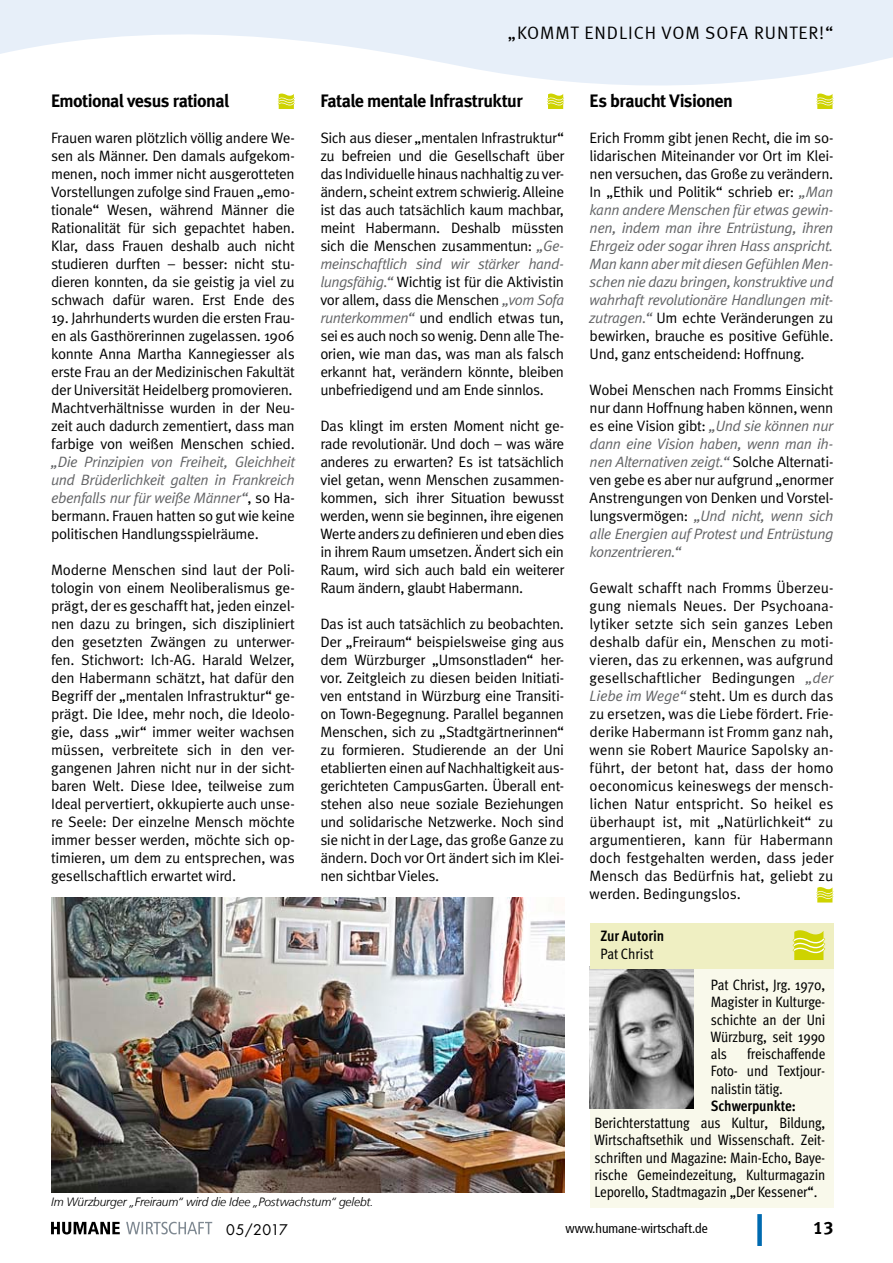
<style>
.page{position:relative;width:893px;height:1263px;background:#fff}
.page>*{position:absolute;margin:0;border:0;box-sizing:border-box;transform-origin:0 0}
.t1{font:700 18px "Meta";letter-spacing:-.03em;color:#000}
.t2{font:18px "Meta Normal LF";letter-spacing:.05em;color:#000}
.t3{font:18px "Meta Bold LF";color:#000}
.t4{font:15px/18px "Meta Normal";letter-spacing:-.025em;color:#000;text-align:justify}
.t5{font:15px/17.2px "Meta Cond";letter-spacing:-.01em;color:#000;text-align:justify}
.t6{font:italic 15px/18px "Meta Normal";letter-spacing:-.025em;color:#636466;text-align:justify}
.t7{font:700 15px "Meta Cond";letter-spacing:-.01em;color:#000}
.t8{font:14.25px "Futura";letter-spacing:.01em;color:#000}
.t9{font:condensed 13.5px "Frutiger 57";color:#000}
.t10{font:italic 300 12px "Frutiger LT";letter-spacing:-.01em;color:#000}
.s1{font-style:normal;color:#000}
.s2{font-style:italic;color:#636466}
</style>
<div class="page">
<div style="left:757px;top:1214px;width:5px;height:32px;background:#006ab0"></div>
<svg style="left:51px;top:1222px;width:69px;height:12px"></svg>
<svg style="left:126px;top:1222px;width:86px;height:12px"></svg>
<svg style="left:278px;top:94px;width:17px;height:15px"></svg>
<div style="left:590px;top:968px;width:243px;height:239px;background:#f9f9eb"></div>
<img style="left:590px;top:968px;width:104px;height:141px">
<div style="left:590px;top:923px;width:243px;height:45px;background:#efefc2"></div>
<svg style="left:792px;top:930px;width:33px;height:30px"></svg>
<svg style="left:547px;top:94px;width:17px;height:15px"></svg>
<svg style="left:816px;top:94px;width:17px;height:15px"></svg>
<svg style="left:816px;top:887px;width:17px;height:15px"></svg>
<img style="left:51px;top:898px;width:513px;height:294px">
<svg style="left:0;top:0;width:893px;height:94px;fill:#e7eff9"></svg>
<p class="t1" style="left:51px;top:90px;width:180px">Emotional vesus rational</p>
<p class="t4" style="left:51px;top:129px;width:245px">Frauen waren plötzlich völlig andere We&shy;sen als Männer. Den damals aufgekom&shy;menen, noch immer nicht ausgerotteten Vorstellungen zufolge sind Frauen „emo&shy;tionale“ Wesen, während Männer die Rationalität für sich gepachtet haben.<br>Klar, dass Frauen deshalb auch nicht studieren durften – besser: nicht stu&shy;dieren konnten, da sie geistig ja viel zu schwach dafür waren. Erst Ende des</p>
<p class="t4" style="left:51px;top:309px;width:245px;text-align:left">19. Jahrhunderts wurden die ersten Frau&shy;en als Gasthörerinnen zugelassen. 1906 konnte Anna Martha Kannegiesser als erste Frau an der Medizinischen Fakultät der Universität Heidelberg promovieren.<br>Machtverhältnisse wurden in der Neu&shy;zeit auch dadurch zementiert, dass man farbige von weißen Menschen schied.</p>
<p class="t6" style="left:51px;top:453px;width:245px">„Die Prinzipien von Freiheit, Gleichheit und Brüderlichkeit galten in Frankreich ebenfalls nur für weiße Männer“<span class="s1">, so Ha&shy;bermann. Frauen hatten so gut wie keine politischen Handlungsspielräume.</span></p>
<p class="t4" style="left:51px;top:561px;width:245px">Moderne Menschen sind laut der Poli&shy;tologin von einem Neoliberalismus ge&shy;prägt, der es geschafft hat, jeden einzel&shy;nen dazu zu bringen, sich diszipliniert den gesetzten Zwängen zu unterwer&shy;fen. Stichwort: Ich-AG. Harald Welzer, den Habermann schätzt, hat dafür den Begriff der „mentalen Infrastruktur“ ge&shy;prägt. Die Idee, mehr noch, die Ideolo&shy;gie, dass „wir“ immer weiter wachsen müssen, verbreitete sich in den ver&shy;gangenen Jahren nicht nur in der sicht&shy;baren Welt. Diese Idee, teilweise zum Ideal pervertiert, okkupierte auch unse&shy;re Seele: Der einzelne Mensch möchte immer besser werden, möchte sich op&shy;timieren, um dem zu entsprechen, was gesellschaftlich erwartet wird.</p>
<p class="t2" style="left:508px;top:22px;width:327px">„KOMMT ENDLICH VOM SOFA RUNTER!“</p>
<p class="t1" style="left:320px;top:90px;width:204px">Fatale mentale Infrastruktur</p>
<p class="t4" style="left:320px;top:129px;width:245px">Sich aus dieser „mentalen Infrastruktur“ zu befreien und die Gesellschaft über das Individuelle hinaus nachhaltig zu ver&shy;ändern, scheint extrem schwierig. Alleine ist das auch tatsächlich kaum machbar, meint Habermann. Deshalb müssten sich die Menschen zusammentun: <span class="s2">„Ge&shy;meinschaftlich sind wir stärker hand&shy;lungsfähig.“</span> Wichtig ist für die Aktivistin vor allem, dass die Menschen <span class="s2">„vom Sofa runterkommen“</span> und endlich etwas tun, sei es auch noch so wenig. Denn alle The&shy;orien, wie man das, was man als falsch erkannt hat, verändern könnte, bleiben unbefriedigend und am Ende sinnlos.</p>
<p class="t4" style="left:320px;top:417px;width:245px">Das klingt im ersten Moment nicht ge&shy;rade revolutionär. Und doch – was wäre anderes zu erwarten? Es ist tatsächlich viel getan, wenn Menschen zusammen&shy;kommen, sich ihrer Situation bewusst werden, wenn sie beginnen, ihre eigenen Werte anders zu definieren und eben dies in ihrem Raum umsetzen. Ändert sich ein Raum, wird sich auch bald ein weiterer Raum ändern, glaubt Habermann.</p>
<p class="t4" style="left:320px;top:615px;width:245px">Das ist auch tatsächlich zu beobachten.<br>Der „Freiraum“ beispielsweise ging aus dem Würzburger „Umsonstladen“ her&shy;vor. Zeitgleich zu diesen beiden Initiati&shy;ven entstand in Würzburg eine Transiti&shy;on Town-Begegnung. Parallel begannen Menschen, sich zu „Stadtgärtnerinnen“ zu formieren. Studierende an der Uni etablierten einen auf Nachhaltigkeit aus&shy;gerichteten CampusGarten. Überall ent&shy;stehen also neue soziale Beziehungen und solidarische Netzwerke. Noch sind sie nicht in der Lage, das große Ganze zu ändern. Doch vor Ort ändert sich im Klei&shy;nen sichtbar Vieles.</p>
<p class="t1" style="left:590px;top:90px;width:145px">Es braucht Visionen</p>
<p class="t4" style="left:590px;top:129px;width:245px">Erich Fromm gibt jenen Recht, die im so&shy;lidarischen Miteinander vor Ort im Klei&shy;nen versuchen, das Große zu verändern.<br>In „Ethik und Politik“ schrieb er: <span class="s2">„Man kann andere Menschen für etwas gewin&shy;nen, indem man ihre Entrüstung, ihren Ehrgeiz oder sogar ihren Hass anspricht.<br>Man kann aber mit diesen Gefühlen Men&shy;schen nie dazu bringen, konstruktive und wahrhaft revolutionäre Handlungen mit&shy;zutragen.“</span> Um echte Veränderungen zu bewirken, brauche es positive Gefühle.<br>Und, ganz entscheidend: Hoffnung.</p>
<p class="t4" style="left:590px;top:381px;width:245px">Wobei Menschen nach Fromms Einsicht nur dann Hoffnung haben können, wenn es eine Vision gibt: <span class="s2">„Und sie können nur dann eine Vision haben, wenn man ih&shy;nen Alternativen zeigt.“</span> Solche Alternati&shy;ven gebe es aber nur aufgrund „enormer Anstrengungen von Denken und Vorstel&shy;lungsvermögen: <span class="s2">„Und nicht, wenn sich alle Energien auf Protest und Entrüstung konzentrieren.“</span></p>
<p class="t4" style="left:590px;top:579px;width:245px">Gewalt schafft nach Fromms Überzeu&shy;gung niemals Neues. Der Psychoana&shy;lytiker setzte sich sein ganzes Leben deshalb dafür ein, Menschen zu moti&shy;vieren, das zu erkennen, was aufgrund gesellschaftlicher Bedingungen <span class="s2">„der Liebe im Wege“</span> steht. Um es durch das zu ersetzen, was die Liebe fördert. Frie&shy;derike Habermann ist Fromm ganz nah, wenn sie Robert Maurice Sapolsky an&shy;führt, der betont hat, dass der homo oeconomicus keineswegs der mensch&shy;lichen Natur entspricht. So heikel es überhaupt ist, mit „Natürlichkeit“ zu argumentieren, kann für Habermann doch festgehalten werden, dass jeder Mensch das Bedürfnis hat, geliebt zu werden. Bedingungslos.</p>
<p class="t7" style="left:600px;top:927px;width:65px">Zur Autorin</p>
<p class="t5" style="left:600px;top:945px;width:55px">Pat Christ</p>
<p class="t10" style="left:51px;top:1195px;width:324px">Im Würzburger „Freiraum“ wird die Idee „Postwachstum“ gelebt.</p>
<p class="t5" style="left:711px;top:976px;width:116px">Pat Christ, Jrg. 1970, Magister in Kulturge&shy;schichte an der Uni Würzburg, seit 1990 als</p>
<p class="t5" style="left:711px;top:1045px;width:116px;text-indent:36px">freischaffende Foto- und Textjour&shy;nalistin tätig.</p>
<p class="t7" style="left:711px;top:1097px;width:86px">Schwerpunkte:</p>
<p class="t5" style="left:594px;top:1114px;width:232px">Berichterstattung aus Kultur, Bildung, Wirtschaftsethik und Wissenschaft. Zeit&shy;schriften und Magazine: Main-Echo, Baye&shy;rische Gemeindezeitung, Kulturmagazin Leporello, Stadtmagazin „Der Kessener“.</p>
<p class="t8" style="left:226px;top:1220px;width:63px">05/2017</p>
<p class="t9" style="left:566px;top:1220px;width:144px">www.humane-wirtschaft.de</p>
<p class="t3" style="left:813px;top:1217px;width:22px">13</p>
</div>
